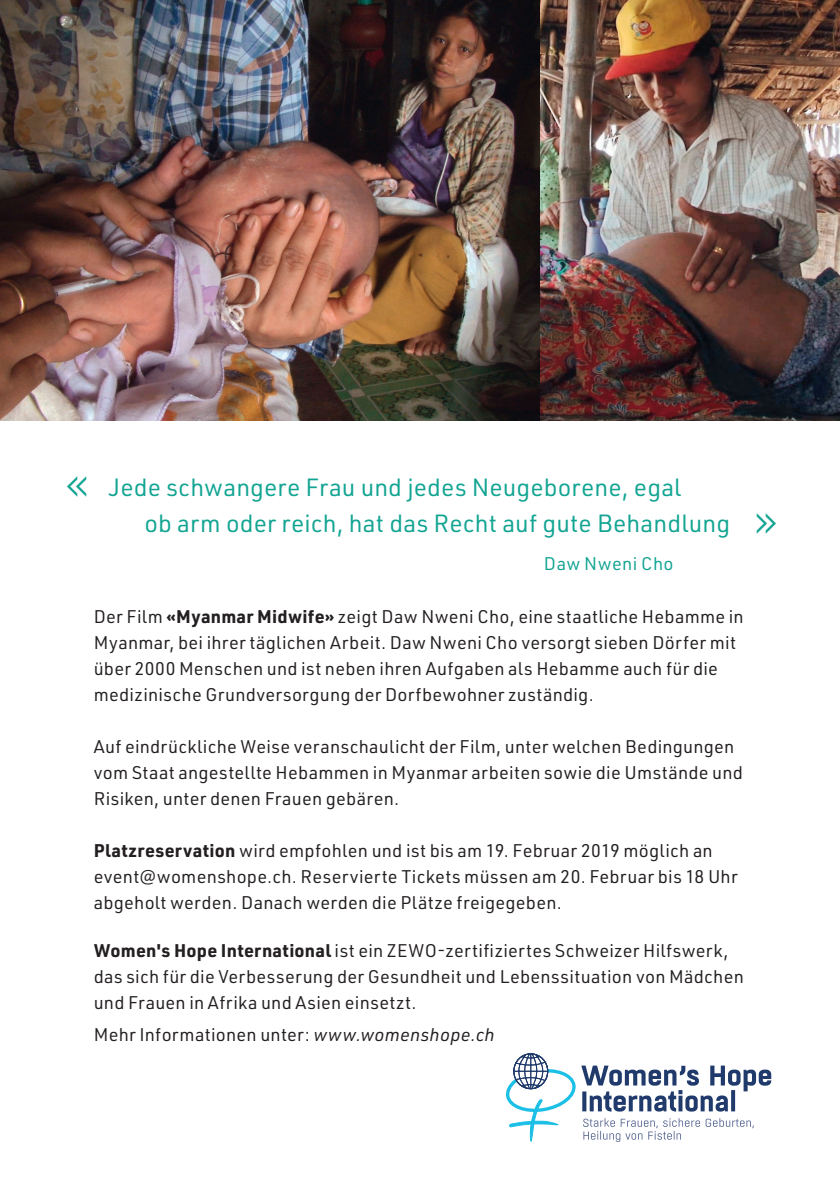
<style>
.page{position:relative;width:840px;height:1191px;background:#fff}
.page>*{position:absolute;margin:0;border:0;box-sizing:border-box;transform-origin:0 0}
.t1{font:300 44.2px "DIN2014";color:#12a492}
.t2{font:24.4px "URWDIN";letter-spacing:.005em;color:#12a492}
.t3{font:18px/26px "URWDIN";letter-spacing:.015em;color:#231f20}
.t4{font:18px "URWDIN";letter-spacing:.02em;color:#12a492}
.s1{font-weight:700}
.s2{font-style:italic}
</style>
<div class="page">
<svg style="left:583px;top:1118px;width:170px;height:24px"></svg>
<svg style="left:581px;top:1065px;width:189px;height:46px"></svg>
<svg style="left:505px;top:1053px;width:70px;height:89px"></svg>
<div style="left:513px;top:1053px;width:34px;height:36px;border:1px solid #1f3a6b;border-radius:50%"></div>
<img style="left:0;top:0;width:839px;height:420px">
<p class="t1" style="left:66px;top:457px;width:24px">«</p>
<p class="t2" style="left:109px;top:471px;width:573px">Jede schwangere Frau und jedes Neugeborene, egal</p>
<p class="t2" style="left:144px;top:507px;width:587px">ob arm oder reich, hat das Recht auf gute Behandlung</p>
<p class="t4" style="left:543px;top:552px;width:131px">Daw Nweni Cho</p>
<p class="t1" style="left:754px;top:494px;width:24px">»</p>
<p class="t3" style="left:94px;top:603px;width:651px">Der Film <span class="s1">«Myanmar Midwife»</span> zeigt Daw Nweni Cho, eine staatliche Hebamme in Myanmar, bei ihrer täglichen Arbeit. Daw Nweni Cho versorgt sieben Dörfer mit über 2000 Menschen und ist neben ihren Aufgaben als Hebamme auch für die medizinische Grundversorgung der Dorfbewohner zuständig.</p>
<p class="t3" style="left:94px;top:733px;width:650px">Auf eindrückliche Weise veranschaulicht der Film, unter welchen Bedingungen vom Staat angestellte Hebammen in Myanmar arbeiten sowie die Umstände und<br>Risiken, unter denen Frauen gebären.</p>
<p class="t3" style="left:94px;top:837px;width:645px"><span class="s1">Platzreservation</span> wird empfohlen und ist bis am 19. Februar 2019 möglich an event@womenshope.ch. Reservierte Tickets müssen am 20. Februar bis 18 Uhr abgeholt werden. Danach werden die Plätze freigegeben.</p>
<p class="t3" style="left:94px;top:937px;width:651px"><span class="s1">Women's Hope International</span> ist ein ZEWO-zertifiziertes Schweizer Hilfswerk, das sich für die Verbesserung der Gesundheit und Lebenssituation von Mädchen und Frauen in Afrika und Asien einsetzt.</p>
<p class="t3" style="left:94px;top:1021px;width:402px">Mehr Informationen unter: <span class="s2">www.womenshope.ch</span></p>
</div>
